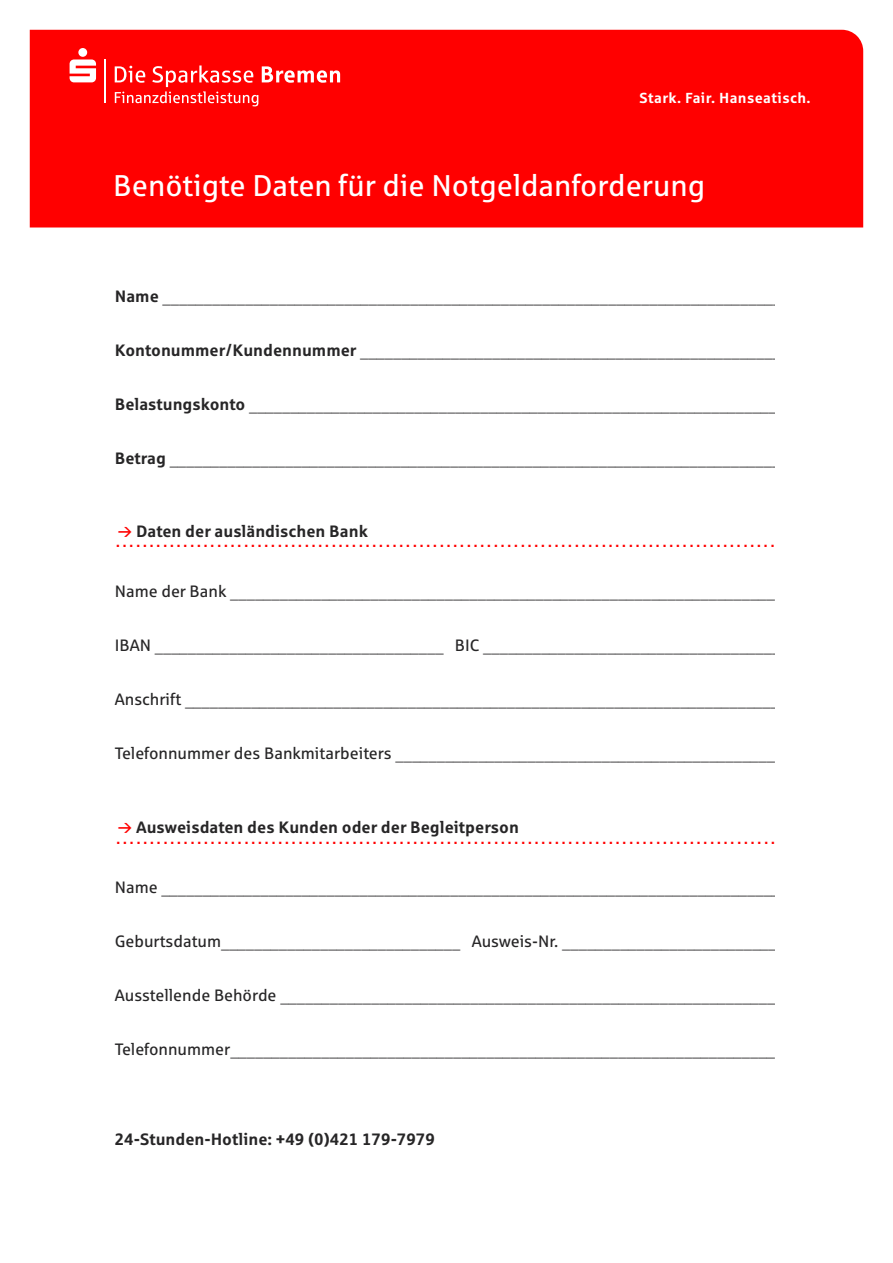
<style>
.page{position:relative;width:893px;height:1263px;background:#fff}
.page>*{position:absolute;margin:0;border:0;box-sizing:border-box;transform-origin:0 0}
.t1{font:30px "Sparkasse Rg";color:#fff}
.t2{font:21px "Helvetica";color:#f00}
.t3{font:700 16.5px "Sparkasse Rg";color:#272627}
.t4{font:700 14.55px "Sparkasse Rg";letter-spacing:.025em;color:#fff}
.s1{font-weight:400}
</style>
<div class="page">
<div style="left:30px;top:30px;width:833px;height:197px;background:#f00"></div>
<div style="left:78px;top:48px;width:9px;height:9px;background:#fff;border-radius:50%"></div>
<svg style="left:70px;top:59px;width:26px;height:23px"></svg>
<svg style="left:115px;top:65px;width:225px;height:41px;background:#ff3131"></svg>
<hr style="left:105px;top:59px;width:1px;height:44px;background:#fff">
<p class="t4" style="left:640px;top:93px;width:172px">Stark. Fair. Hanseatisch.</p>
<h1 class="t1" style="left:113px;top:176px;width:593px">Benötigte Daten für die Notgeldanforderung</h1>
<p class="t3" style="left:115px;top:291px;width:668px">Name ___________________________________________________________________________</p>
<p class="t3" style="left:115px;top:345px;width:676px">Kontonummer/Kundennummer ____________________________________________________</p>
<p class="t3" style="left:115px;top:399px;width:672px">Belastungskonto _________________________________________________________________</p>
<p class="t3" style="left:115px;top:453px;width:675px">Betrag ___________________________________________________________________________</p>
<p class="t3" style="left:136px;top:526px;width:233px">Daten der ausländischen Bank</p>
<p class="t2" style="left:115px;top:528px;width:669px">...................................................................................................</p>
<p class="t3" style="left:115px;top:586px;width:670px"><span class="s1">Name der Bank</span> ___________________________________________________________________</p>
<p class="t3" style="left:115px;top:640px;width:667px"><span class="s1">IBAN</span> ___________________________________ <span class="s1">BIC</span> ____________________________________</p>
<p class="t3" style="left:115px;top:694px;width:666px"><span class="s1">Anschrift</span> ________________________________________________________________________</p>
<p class="t3" style="left:115px;top:748px;width:670px"><span class="s1">Telefonnummer des Bankmitarbeiters</span> _______________________________________________</p>
<p class="t3" style="left:136px;top:822px;width:384px">Ausweisdaten des Kunden oder der Begleitperson</p>
<p class="t2" style="left:115px;top:824px;width:669px">...................................................................................................</p>
<p class="t3" style="left:115px;top:882px;width:675px"><span class="s1">Name</span> ____________________________________________________________________________</p>
<p class="t3" style="left:115px;top:936px;width:672px"><span class="s1">Geburtsdatum</span>_____________________________ <span class="s1">Ausweis-Nr.</span> ___________________________</p>
<p class="t3" style="left:115px;top:990px;width:670px"><span class="s1">Ausstellende Behörde</span> _____________________________________________________________</p>
<p class="t3" style="left:115px;top:1044px;width:678px"><span class="s1">Telefonnummer</span>____________________________________________________________________</p>
<p class="t3" style="left:115px;top:1134px;width:322px">24-Stunden-Hotline: +49 (0)421 179-7979</p>
</div>
